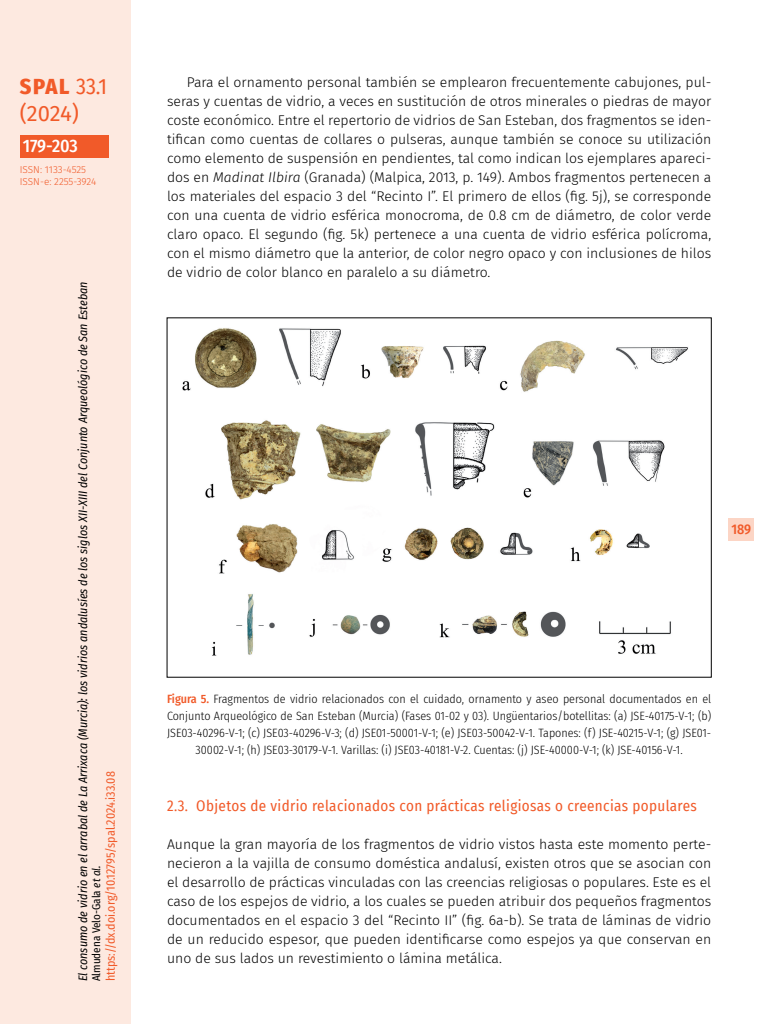
<style>
.page{position:relative;width:768px;height:1024px;background:#fff}
.page>*{position:absolute;margin:0;border:0;box-sizing:border-box;transform-origin:0 0}
.t1{font:800 22px "Fira Sans Condensed";color:#f15a29}
.t2{font:22px "Fira Sans";color:#f15a29}
.t3{font:500 18px "Fira Sans Condensed";letter-spacing:-.005em;color:#fff}
._41_enunciado_tras{font:15px "Fira Sans Condensed";letter-spacing:.025em;color:#f15a29}
._00_bsc{font:300 14px/19px "Fira Sans";color:#000;text-align:justify}
._00_bsc_ss{font:300 14px/19px "Fira Sans";color:#000;text-align:justify}
.t4{font:500 14px "Fira Sans Condensed";color:#f15a29}
._90_pie_foto{font:300 12px/17px "Fira Sans Condensed";color:#000;text-align:center}
.t5{font:italic 12px "Fira Sans Condensed";color:#000}
.t6{font:12px "Fira Sans Condensed";color:#f15a29}
.t7{font:11px "Fira Sans Condensed";color:#000}
.t8{font:300 10px/12px "Fira Sans";letter-spacing:-.005em;color:#f15a29}
.s1{font-weight:400}
.s2{font-style:italic}
.s3{font-weight:500;color:#f15a29}
</style>
<div class="page">
<div style="left:729px;top:518px;width:25px;height:23px;background:#fcd5c5"></div>
<div style="left:0;top:0;width:130px;height:1024px;background:#fde9e0"></div>
<div style="left:20px;top:135px;width:89px;height:23px;background:#f15a29"></div>
<img style="left:182px;top:328px;width:506px;height:328px">
<h1 class="t1" style="left:20px;top:68px;width:89px">SPAL <span class="s1">33.1</span></h1>
<h1 class="t2" style="left:20px;top:96px;width:61px">(2024)</h1>
<p class="t3" style="left:23px;top:132px;width:57px">179-203</p>
<p class="t8" style="left:20px;top:164px;width:78px">ISSN: 1133-4525<br>ISSN-e: 2255-3924</p>
<p class="t5" style="left:74px;top:981px;width:701px;rotate:-90deg">El consumo de vidrio en el arrabal de La Arrixaca (Murcia): los vidrios andalusíes de los siglos XII-XIII del Conjunto Arqueológico de San Esteban</p>
<p class="t6" style="left:101px;top:981px;width:212px;rotate:-90deg">https://dx.doi.org/10.12795/spal.2024.i33.08</p>
<p class="t7" style="left:88px;top:981px;width:118px;rotate:-90deg">Almudena Velo-Gala <span class="s2">et al.</span></p>
<p class="_00_bsc" style="left:167px;top:72px;width:546px;text-indent:20px">Para el ornamento personal también se emplearon frecuentemente cabujones, pul&shy;seras y cuentas de vidrio, a veces en sustitución de otros minerales o piedras de mayor coste económico. Entre el repertorio de vidrios de San Esteban, dos fragmentos se iden&shy;tifican como cuentas de collares o pulseras, aunque también se conoce su utilización como elemento de suspensión en pendientes, tal como indican los ejemplares apareci&shy;dos en <span class="s2">Madinat Ilbira</span> (Granada) (Malpica, 2013, p. 149). Ambos fragmentos pertenecen a los materiales del espacio 3 del “Recinto I”. El primero de ellos (fig. 5j), se corresponde con una cuenta de vidrio esférica monocroma, de 0.8 cm de diámetro, de color verde claro opaco. El segundo (fig. 5k) pertenece a una cuenta de vidrio esférica polícroma, con el mismo diámetro que la anterior, de color negro opaco y con inclusiones de hilos de vidrio de color blanco en paralelo a su diámetro.</p>
<p class="t4" style="left:731px;top:518px;width:21px">189</p>
<p class="_90_pie_foto" style="left:167px;top:690px;width:546px"><span class="s3">Figura 5.</span> Fragmentos de vidrio relacionados con el cuidado, ornamento y aseo personal documentados en el Conjunto Arqueológico de San Esteban (Murcia) (Fases 01-02 y 03). Ungüentarios/botellitas: (a) JSE-40175-V-1; (b)<br>JSE03-40296-V-1; (c) JSE03-40296-V-3; (d) JSE01-50001-V-1; (e) JSE03-50042-V-1. Tapones: (f) JSE-40215-V-1; (g) JSE01- 30002-V-1; (h) JSE03-30179-V-1. Varillas: (i) JSE03-40181-V-2. Cuentas: (j) JSE-40000-V-1; (k) JSE-40156-V-1.</p>
<p class="_41_enunciado_tras" style="left:167px;top:794px;width:531px">2.3. Objetos de vidrio relacionados con prácticas religiosas o creencias populares</p>
<p class="_00_bsc_ss" style="left:167px;top:835px;width:546px">Aunque la gran mayoría de los fragmentos de vidrio vistos hasta este momento perte&shy;necieron a la vajilla de consumo doméstica andalusí, existen otros que se asocian con el desarrollo de prácticas vinculadas con las creencias religiosas o populares. Este es el caso de los espejos de vidrio, a los cuales se pueden atribuir dos pequeños fragmentos documentados en el espacio 3 del “Recinto II” (fig. 6a-b). Se trata de láminas de vidrio de un reducido espesor, que pueden identificarse como espejos ya que conservan en uno de sus lados un revestimiento o lámina metálica.</p>
</div>
